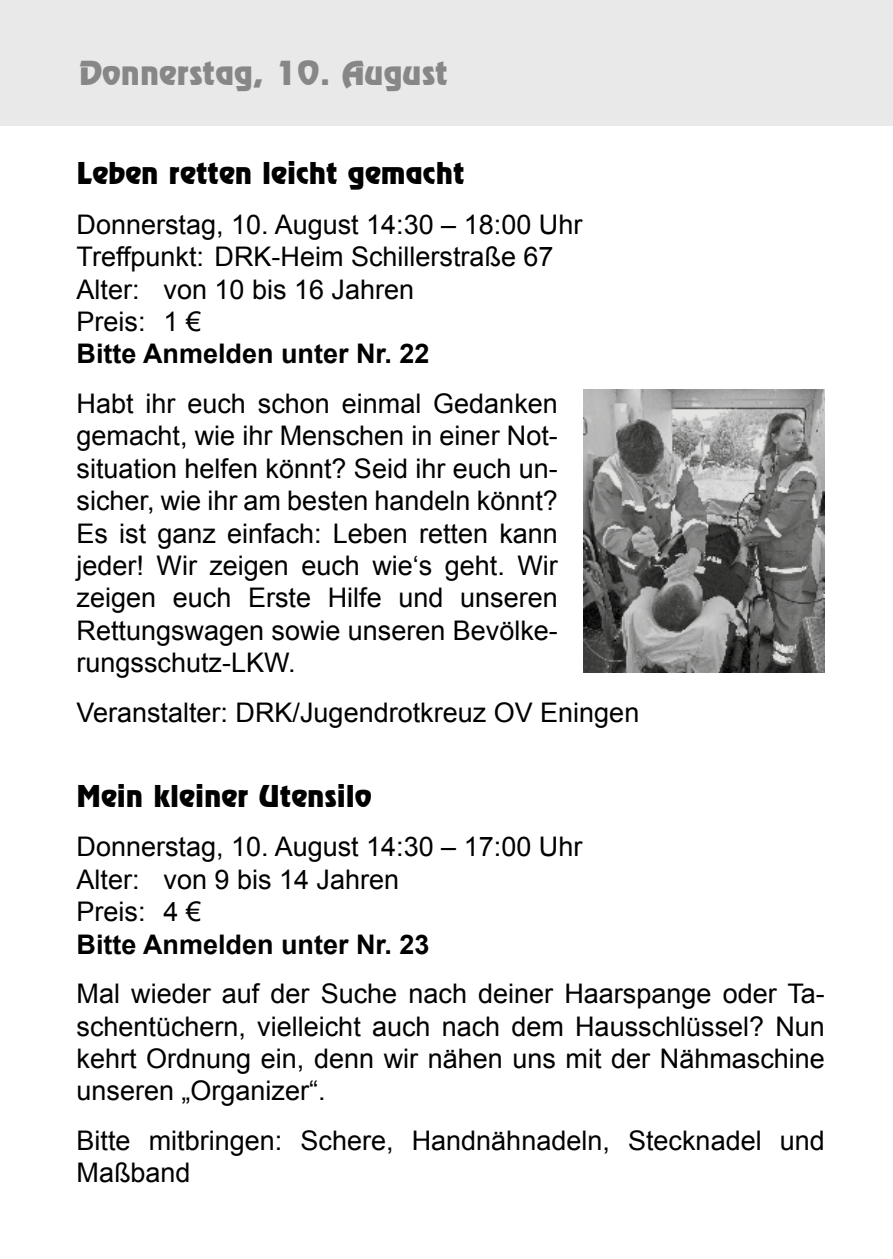
<style>
.page{position:relative;width:893px;height:1259px;background:#fff}
.page>*{position:absolute;margin:0;border:0;box-sizing:border-box;transform-origin:0 0}
.t1{font:33px "Revue BT";color:#878787}
.t2{font:30px "Revue BT";color:#000}
.t3{font:27px/32.4px "Arial";color:#000}
.t4{font:700 27px "Arial";color:#000}
</style>
<div class="page">
<div style="left:0;top:0;width:893px;height:125px;background:#e9e9e9"></div>
<img style="left:583px;top:389px;width:242px;height:283px">
<p class="t1" style="left:79px;top:53px;width:371px">Donnerstag, 10. August</p>
<p class="t2" style="left:77px;top:155px;width:390px">Leben retten leicht gemacht</p>
<p class="t3" style="left:77px;top:208px;width:507px">Donnerstag, 10. August 14:30 – 18:00 Uhr<br>Treffpunkt: DRK-Heim Schillerstraße 67<br>Alter: von 10 bis 16 Jahren<br>Preis: 1 €</p>
<p class="t4" style="left:77px;top:336px;width:355px">Bitte Anmelden unter Nr. 22</p>
<p class="t3" style="left:77px;top:387px;width:483px;text-align:justify">Habt ihr euch schon einmal Gedanken gemacht, wie ihr Menschen in einer Not&shy;situation helfen könnt? Seid ihr euch un&shy;sicher, wie ihr am besten handeln könnt?<br>Es ist ganz einfach: Leben retten kann jeder! Wir zeigen euch wie‘s geht. Wir zeigen euch Erste Hilfe und unseren Rettungswagen sowie unseren Bevölke&shy;rungsschutz-LKW.</p>
<p class="t3" style="left:77px;top:696px;width:564px">Veranstalter: DRK/Jugendrotkreuz OV Eningen</p>
<p class="t2" style="left:77px;top:778px;width:297px">Mein kleiner Utensilo</p>
<p class="t3" style="left:77px;top:831px;width:507px">Donnerstag, 10. August 14:30 – 17:00 Uhr<br>Alter: von 9 bis 14 Jahren<br>Preis: 4 €</p>
<p class="t4" style="left:77px;top:926px;width:355px">Bitte Anmelden unter Nr. 23</p>
<p class="t3" style="left:77px;top:977px;width:750px;text-align:justify">Mal wieder auf der Suche nach deiner Haarspange oder Ta&shy;schentüchern, vielleicht auch nach dem Hausschlüssel? Nun kehrt Ordnung ein, denn wir nähen uns mit der Nähmaschine unseren „Organizer“.</p>
<p class="t3" style="left:77px;top:1124px;width:750px">Bitte mitbringen: Schere, Handnähnadeln, Stecknadel und<br>Maßband</p>
</div>
